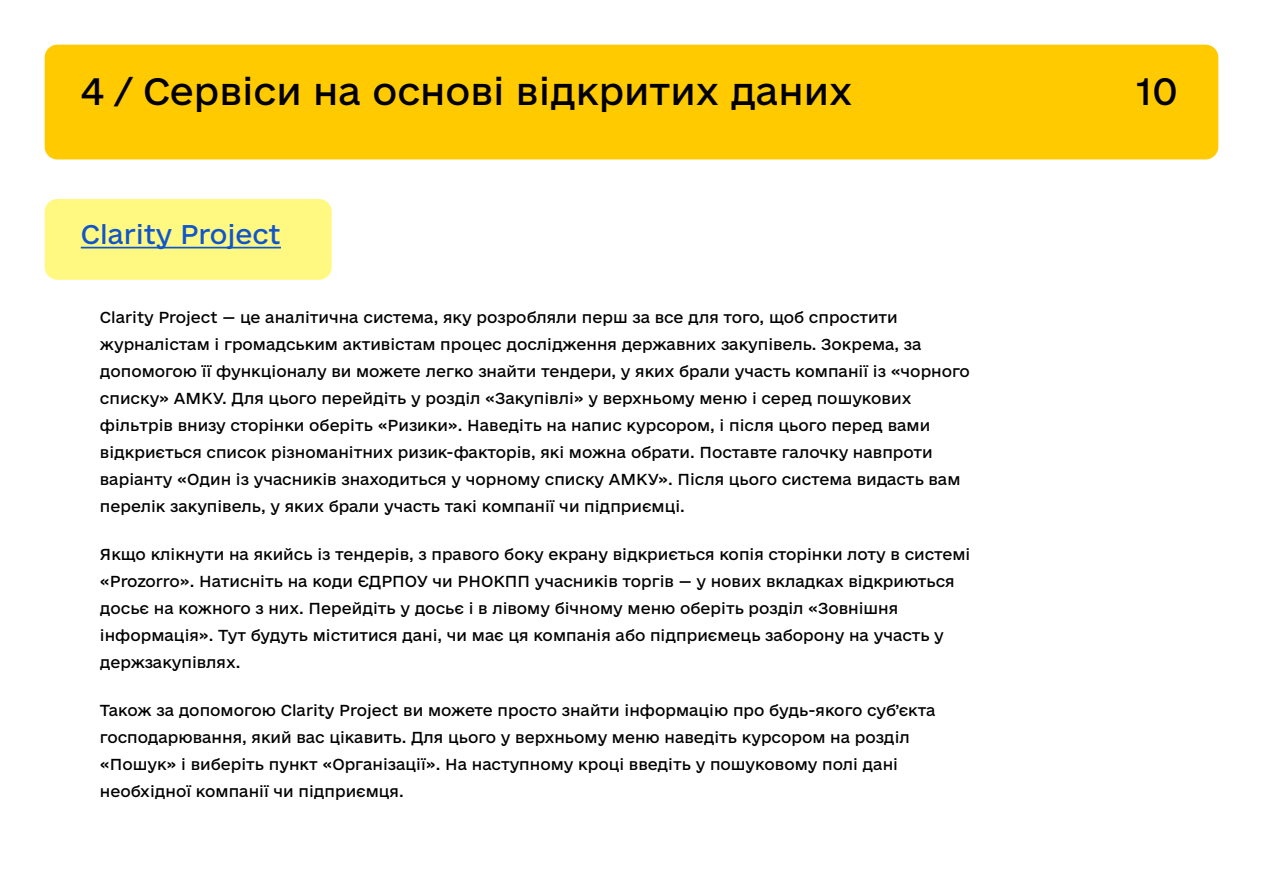
<style>
.page{position:relative;width:1263px;height:893px;background:#fff}
.page>*{position:absolute;margin:0;border:0;box-sizing:border-box;transform-origin:0 0}
.t1{font:36px "e Ukraine Regular";color:#000}
.t2{font:25.5px "e Ukraine Regular";color:#15c}
.t3{font:15px/27px "e Ukraine Regular";color:#000}
</style>
<div class="page">
<div style="left:45px;top:45px;width:1173px;height:114px;background:#ffca00;border-radius:13px"></div>
<div style="left:45px;top:199px;width:287px;height:81px;background:#fff982;border-radius:13px"></div>
<hr style="left:81px;top:247px;width:200px;height:1px;background:#15c">
<h1 class="t1" style="left:81px;top:69px;width:773px">4 / Сервіси на основі відкритих даних</h1>
<h1 class="t1" style="left:1136px;top:69px;width:43px">10</h1>
<h2 class="t2" style="left:81px;top:219px;width:202px">Clarity Project</h2>
<p class="t3" style="left:100px;top:304px;width:871px">Clarity Project — це аналітична система, яку розробляли перш за все для того, щоб спростити журналістам і громадським активістам процес дослідження державних закупівель. Зокрема, за допомогою її функціоналу ви можете легко знайти тендери, у яких брали участь компанії із «чорного списку» АМКУ. Для цього перейдіть у розділ «Закупівлі» у верхньому меню і серед пошукових фільтрів внизу сторінки оберіть «Ризики». Наведіть на напис курсором, і після цього перед вами відкриється список різноманітних ризик-факторів, які можна обрати. Поставте галочку навпроти варіанту «Один із учасників знаходиться у чорному списку АМКУ». Після цього система видасть вам перелік закупівель, у яких брали участь такі компанії чи підприємці.</p>
<p class="t3" style="left:100px;top:541px;width:872px">Якщо клікнути на якийсь із тендерів, з правого боку екрану відкриється копія сторінки лоту в системі «Prozorro». Натисніть на коди ЄДРПОУ чи РНОКПП учасників торгів — у нових вкладках відкриються досьє на кожного з них. Перейдіть у досьє і в лівому бічному меню оберіть розділ «Зовнішня інформація». Тут будуть міститися дані, чи має ця компанія або підприємець заборону на участь у держзакупівлях.</p>
<p class="t3" style="left:100px;top:697px;width:837px">Також за допомогою Clarity Project ви можете просто знайти інформацію про будь-якого суб’єкта господарювання, який вас цікавить. Для цього у верхньому меню наведіть курсором на розділ «Пошук» і виберіть пункт «Організації». На наступному кроці введіть у пошуковому полі дані необхідної компанії чи підприємця.</p>
</div>
